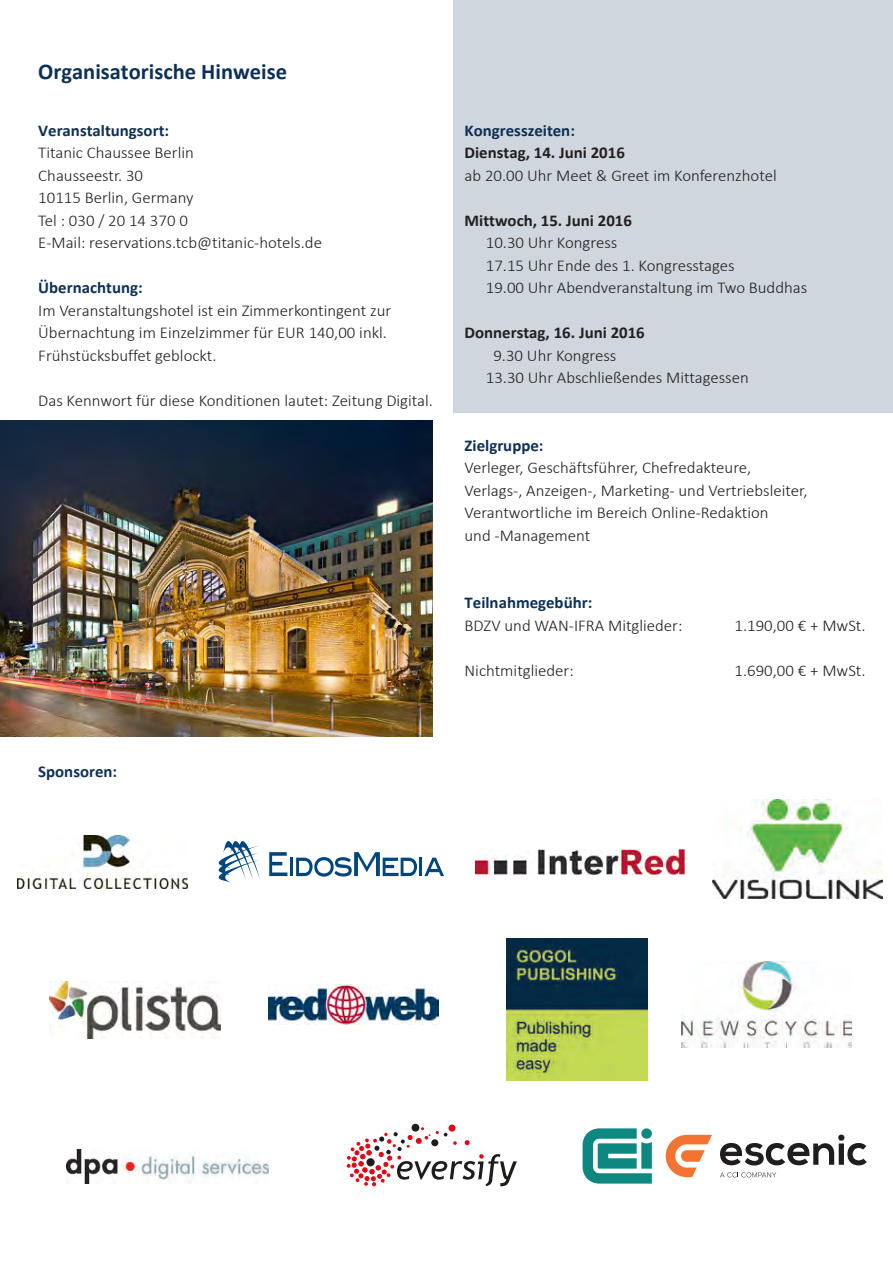
<style>
.page{position:relative;width:893px;height:1263px;background:#fff}
.page>*{position:absolute;margin:0;border:0;box-sizing:border-box;transform-origin:0 0}
.t1{font:700 22.5px "Calibri";color:#0e3054}
.t2{font:300 16.5px/22.5px "Calibri";color:#231f20}
.t3{font:700 16.5px "Calibri";color:#0e3054}
.t4{font:700 16.5px "Calibri";color:#231f20}
</style>
<div class="page">
<hr style="left:892px;top:891px;width:1px;height:372px;background:#0e3054">
<div style="left:454px;top:0;width:439px;height:413px;background:#cfd6dd"></div>
<img style="left:0;top:420px;width:433px;height:317px">
<img style="left:17px;top:835px;width:170px;height:53px">
<img style="left:268px;top:984px;width:170px;height:41px">
<img style="left:67px;top:1149px;width:201px;height:34px">
<div style="left:411px;top:1124px;width:9px;height:8px;background:#1d1d1b;border-radius:50%"></div>
<svg style="left:448px;top:1124px;width:8px;height:8px"></svg>
<svg style="left:347px;top:1127px;width:170px;height:59px"></svg>
<svg style="left:583px;top:1128px;width:69px;height:55px"></svg>
<svg style="left:720px;top:1134px;width:147px;height:31px"></svg>
<svg style="left:720px;top:1172px;width:56px;height:5px"></svg>
<svg style="left:666px;top:1135px;width:46px;height:42px"></svg>
<img style="left:681px;top:961px;width:170px;height:87px">
<img style="left:506px;top:939px;width:141px;height:141px">
<img style="left:50px;top:982px;width:170px;height:56px">
<img style="left:712px;top:799px;width:170px;height:99px">
<svg style="left:269px;top:852px;width:18px;height:24px"></svg>
<hr style="left:290px;top:858px;width:3px;height:18px;background:#00467e">
<svg style="left:296px;top:852px;width:121px;height:25px"></svg>
<hr style="left:419px;top:858px;width:3px;height:18px;background:#00467e">
<svg style="left:424px;top:858px;width:20px;height:18px"></svg>
<svg style="left:219px;top:841px;width:41px;height:42px"></svg>
<img style="left:476px;top:849px;width:210px;height:25px">
<h1 class="t1" style="left:38px;top:56px;width:250px">Organisatorische Hinweise</h1>
<p class="t3" style="left:38px;top:119px;width:132px">Veranstaltungsort:</p>
<p class="t2" style="left:38px;top:141px;width:285px">Titanic Chaussee Berlin<br>Chausseestr. 30<br>10115 Berlin, Germany<br>Tel : 030 / 20 14 370 0<br>E-Mail: reservations.tcb@titanic-hotels.de</p>
<p class="t3" style="left:38px;top:276px;width:106px">Übernachtung:</p>
<p class="t2" style="left:38px;top:299px;width:354px">Im Veranstaltungshotel ist ein Zimmerkontingent zur<br>Übernachtung im Einzelzimmer für EUR 140,00 inkl.<br>Frühstücksbuffet geblockt.</p>
<p class="t2" style="left:38px;top:389px;width:396px">Das Kennwort für diese Konditionen lautet: Zeitung Digital.</p>
<p class="t3" style="left:465px;top:119px;width:112px">Kongresszeiten:</p>
<p class="t4" style="left:465px;top:141px;width:162px">Dienstag, 14. Juni 2016</p>
<p class="t2" style="left:465px;top:164px;width:314px">ab 20.00 Uhr Meet &amp; Greet im Konferenzhotel</p>
<p class="t4" style="left:465px;top:209px;width:169px">Mittwoch, 15. Juni 2016</p>
<p class="t2" style="left:486px;top:231px;width:323px">10.30 Uhr Kongress<br>17.15 Uhr Ende des 1. Kongresstages<br>19.00 Uhr Abendveranstaltung im Two Buddhas</p>
<p class="t4" style="left:465px;top:321px;width:182px">Donnerstag, 16. Juni 2016</p>
<p class="t2" style="left:486px;top:344px;width:265px;text-indent:8px">9.30 Uhr Kongress<br>13.30 Uhr Abschließendes Mittagessen</p>
<p class="t3" style="left:465px;top:434px;width:80px">Zielgruppe:</p>
<p class="t2" style="left:465px;top:456px;width:344px">Verleger, Geschäftsführer, Chefredakteure, Verlags-, Anzeigen-, Marketing- und Vertriebsleiter, Verantwortliche im Bereich Online-Redaktion<br>und -Management</p>
<p class="t3" style="left:465px;top:591px;width:129px">Teilnahmegebühr:</p>
<p class="t2" style="left:465px;top:614px;width:219px">BDZV und WAN-IFRA Mitglieder:</p>
<p class="t2" style="left:735px;top:614px;width:133px">1.190,00 € + MwSt.</p>
<p class="t2" style="left:465px;top:659px;width:111px">Nichtmitglieder:</p>
<p class="t2" style="left:735px;top:659px;width:133px">1.690,00 € + MwSt.</p>
<p class="t3" style="left:38px;top:760px;width:80px">Sponsoren:</p>
</div>
